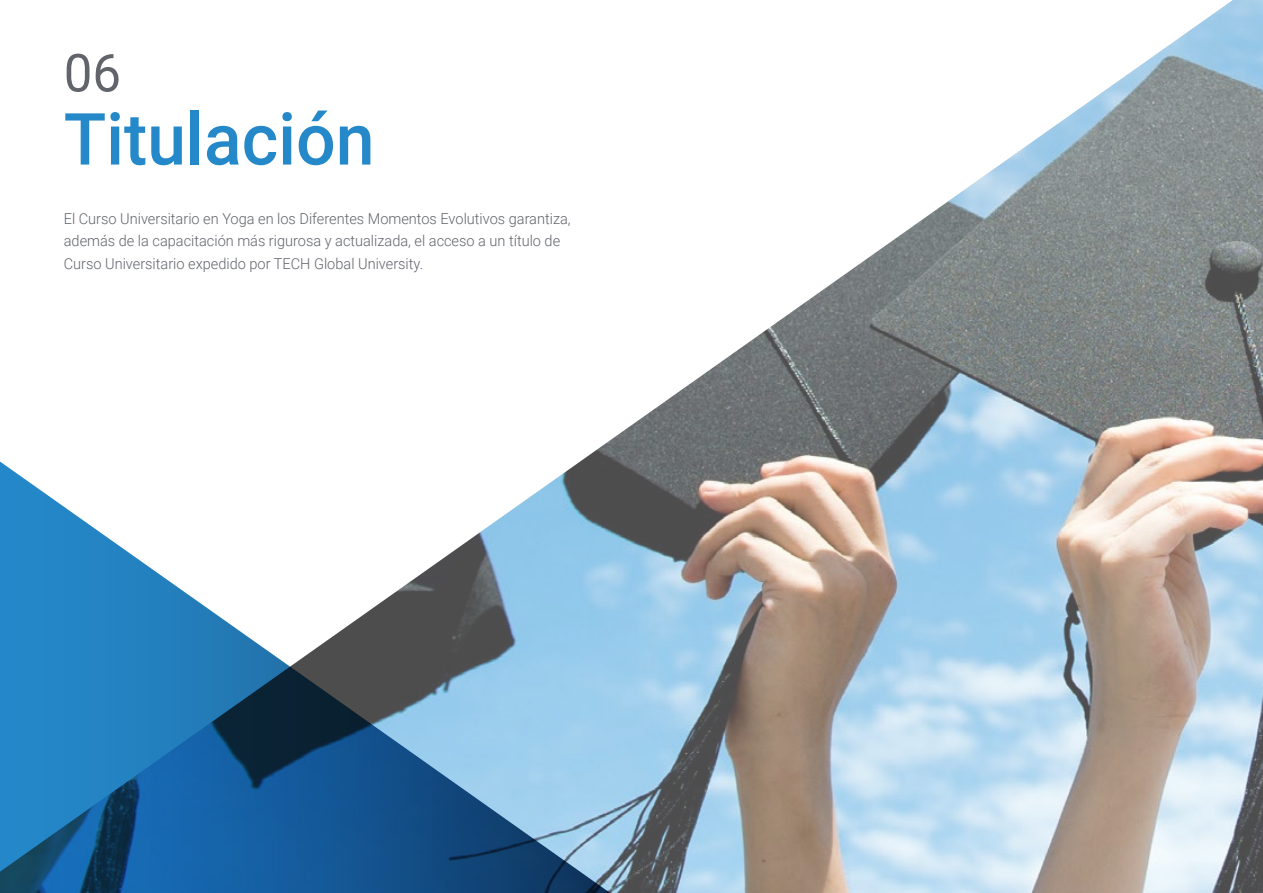
<style>
.page{position:relative;width:1263px;height:893px;background:#fff}
.page>*{position:absolute;margin:0;border:0;box-sizing:border-box;transform-origin:0 0}
.t1{font:500 72px "Roboto";color:#2488c9}
.t2{font:52.5px "Roboto";color:#61646a}
.t3{font:300 15px/22.5px "Roboto";color:#61646a}
</style>
<div class="page">
<img style="left:602px;top:0;width:661px;height:893px">
<svg style="left:0;top:446px;width:640px;height:447px"></svg>
<h2 class="t2" style="left:64px;top:36px;width:59px">06</h2>
<h1 class="t1" style="left:64px;top:89px;width:312px">Titulación</h1>
<p class="t3" style="left:64px;top:207px;width:508px">El Curso Universitario en Yoga en los Diferentes Momentos Evolutivos garantiza, además de la capacitación más rigurosa y actualizada, el acceso a un título de<br>Curso Universitario expedido por TECH Global University.</p>
</div>
